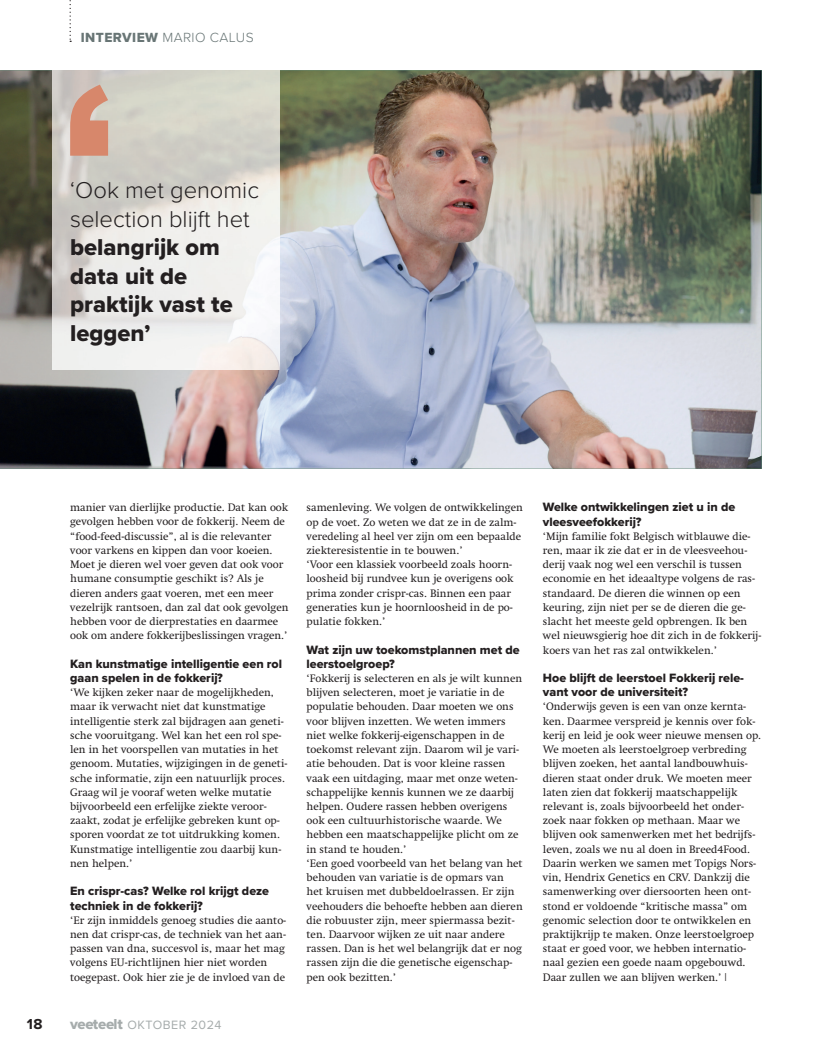
<style>
.page{position:relative;width:814px;height:1051px;background:#fff}
.page>*{position:absolute;margin:0;border:0;box-sizing:border-box;transform-origin:0 0}
.t1{font:23.75px/28.5px "Proxima Nova Extrabld";color:#231f20}
.t2{font:300 23.75px/28.5px "Proxima Nova";color:#231f20}
.t3{font:700 15px "Proxima Nova";color:#231f20}
.t4{font:300 13.75px "Proxima Nova";letter-spacing:.03em;color:#687575}
.t5{font:12.5px/14.2px "Proxima Nova Extrabld";color:#231f20}
.t6{font:12.5px "Proxima Nova";letter-spacing:.04em;color:#a6acac}
.t7{font:11px/14.2px "Swift LT Pro";color:#231f20}
.s1{font-family:"Proxima Nova Extrabld";font-weight:400}
.s2{font-family:"Proxima Nova Extrabld";font-size:15px}
.s3{font-family:"Univers LT Pro 45";font-weight:300}
</style>
<div class="page">
<img style="left:0;top:70px;width:761px;height:399px">
<img style="left:52px;top:70px;width:227px;height:299px">
<svg style="left:70px;top:85px;width:38px;height:71px;background:#d59780"></svg>
<svg style="left:70px;top:0;width:1px;height:42px"></svg>
<p class="t4" style="left:81px;top:27px;width:174px"><span class="s1">INTERVIEW</span> MARIO CALUS</p>
<h1 class="t2" style="left:70px;top:175px;width:190px">‘Ook met genomic selection blijft het</h1>
<h1 class="t1" style="left:70px;top:233px;width:164px">belangrijk om data uit de praktijk vast te leggen’</h1>
<p class="t7" style="left:70px;top:500px;width:220px">manier van dierlĳke productie. Dat kan ook gevolgen hebben voor de fokkerĳ. Neem de “food-fee d-discussie”, al is die relevanter voor varkens en kippen dan voor koeien.<br>Moet je dieren wel voer geven dat ook voor humane consumptie geschikt is? Als je dieren anders gaat voeren, met een meer vezelrĳk rantsoen, dan zal dat ook gevolgen hebben voor de dierprestaties en daarmee ook om andere fokkerĳbeslissingen vragen.’</p>
<p class="t5" style="left:70px;top:656px;width:213px">Kan kunstmatige intelligentie een rol gaan spelen in de fokkerij?</p>
<p class="t7" style="left:70px;top:685px;width:219px">‘We kĳken zeker naar de mogelĳkheden, maar ik verwacht niet dat kunstmatige intelligentie sterk zal bĳdragen aan geneti&shy;sche vooruitgang. Wel kan het een rol spe&shy;len in het voorspellen van mutaties in het genoom. Mutaties, wĳzigingen in de geneti&shy;sche informatie, zĳn een natuurlĳk proces.<br>Graag wil je vooraf weten welke mutatie bĳvoorbeeld een erfelĳke ziekte veroor&shy;zaakt, zodat je erfelĳke gebreken kunt op&shy;sporen voordat ze tot uitdrukking komen.<br>Kunstmatige intelligentie zou daarbĳ kun&shy;nen helpen.’</p>
<p class="t5" style="left:70px;top:884px;width:200px">En crispr-cas? Welke rol krijgt deze techniek in de fokkerij?</p>
<p class="t7" style="left:70px;top:913px;width:217px">‘Er zĳn inmiddels genoeg studies die aanto&shy;nen dat crispr-cas, de techniek van het aan&shy;passen van dna, succesvol is, maar het mag volgens EU-richtlĳnen hier niet worden toegepast. Ook hier zie je de invloed van de</p>
<h2 class="t3" style="left:27px;top:1013px;width:17px">18</h2>
<p class="t6" style="left:70px;top:1016px;width:153px"><span class="s2">veeteelt</span> OKTOBER 2024</p>
<p class="t7" style="left:306px;top:500px;width:218px">samenleving. We volgen de ontwikkelingen op de voet. Zo weten we dat ze in de zalm&shy;veredeling al heel ver zĳn om een bepaalde ziekteresistentie in te bouwen.’<br>‘Voor een klassiek voorbeeld zoals hoorn&shy;loosheid bĳ rundvee kun je overigens ook prima zonder crispr-cas. Binnen een paar generaties kun je hoornloosheid in de po&shy;pulatie fokken.’</p>
<p class="t5" style="left:306px;top:642px;width:214px">Wat zijn uw toekomstplannen met de leerstoelgroep?</p>
<p class="t7" style="left:306px;top:671px;width:218px">‘Fokkerĳ is selecteren en als je wilt kunnen blĳven selecteren, moet je variatie in de populatie behouden. Daar moeten we ons voor blĳven inzetten. We weten immers niet welke fokkerĳ-eigenschappen in de toekomst relevant zĳn. Daarom wil je vari&shy;atie behouden. Dat is voor kleine rassen vaak een uitdaging, maar met onze weten&shy;schappelĳke kennis kunnen we ze daarbĳ helpen. Oudere rassen hebben overigens ook een cultuurhistorische waarde. We hebben een maatschappelĳke plicht om ze in stand te houden.’<br>‘Een goed voorbeeld van het belang van het behouden van variatie is de opmars van het kruisen met dubbeldoelrassen. Er zĳn veehouders die behoefte hebben aan dieren die robuuster zĳn, meer spiermassa bezit&shy;ten. Daarvoor wĳken ze uit naar andere rassen. Dan is het wel belangrĳk dat er nog rassen zĳn die die genetische eigenschap&shy;pen ook bezitten.’</p>
<p class="t5" style="left:543px;top:500px;width:194px">Welke ontwikkelingen ziet u in de vleesveefokkerij?</p>
<p class="t7" style="left:543px;top:529px;width:220px">‘Mĳn familie fokt Belgisch witblauwe die&shy;ren, maar ik zie dat er in de vleesveehou&shy;derĳ vaak nog wel een verschil is tussen economie en het ideaaltype volgens de ras&shy;standaard. De dieren die winnen op een keuring, zĳn niet per se de dieren die ge&shy;slacht het meeste geld opbrengen. Ik ben wel nieuwsgierig hoe dit zich in de fokkerĳ&shy;koers van het ras zal ontwikkelen.’</p>
<p class="t5" style="left:543px;top:670px;width:202px">Hoe blijft de leerstoel Fokkerij rele&shy;vant voor de universiteit?</p>
<p class="t7" style="left:543px;top:699px;width:220px">‘Onderwĳs geven is een van onze kernta&shy;ken. Daarmee verspreid je kennis over fok&shy;kerĳ en leid je ook weer nieuwe mensen op.<br>We moeten als leerstoelgroep verbreding blĳven zoeken, het aantal landbouwhuis&shy;dieren staat onder druk. We moeten meer laten zien dat fokkerĳ maatschappelĳk relevant is, zoals bĳvoorbeeld het onder&shy;zoek naar fokken op methaan. Maar we blĳven ook samenwerken met het bedrĳfs&shy;leven, zoals we nu al doen in Breed4Food.<br>Daarin werken we samen met Topigs Nors&shy;vin, Hendrix Genetics en CRV. Dankzĳ die samenwerking over diersoorten heen ont&shy;stond er voldoende “kritische massa” om genomic selection door te ontwikkelen en praktĳkrĳp te maken. Onze leerstoelgroep staat er goed voor, we hebben internatio&shy;naal gezien een goede naam opgebouwd.<br>Daar zullen we aan blĳven werken.’ <span class="s3">l</span></p>
</div>
